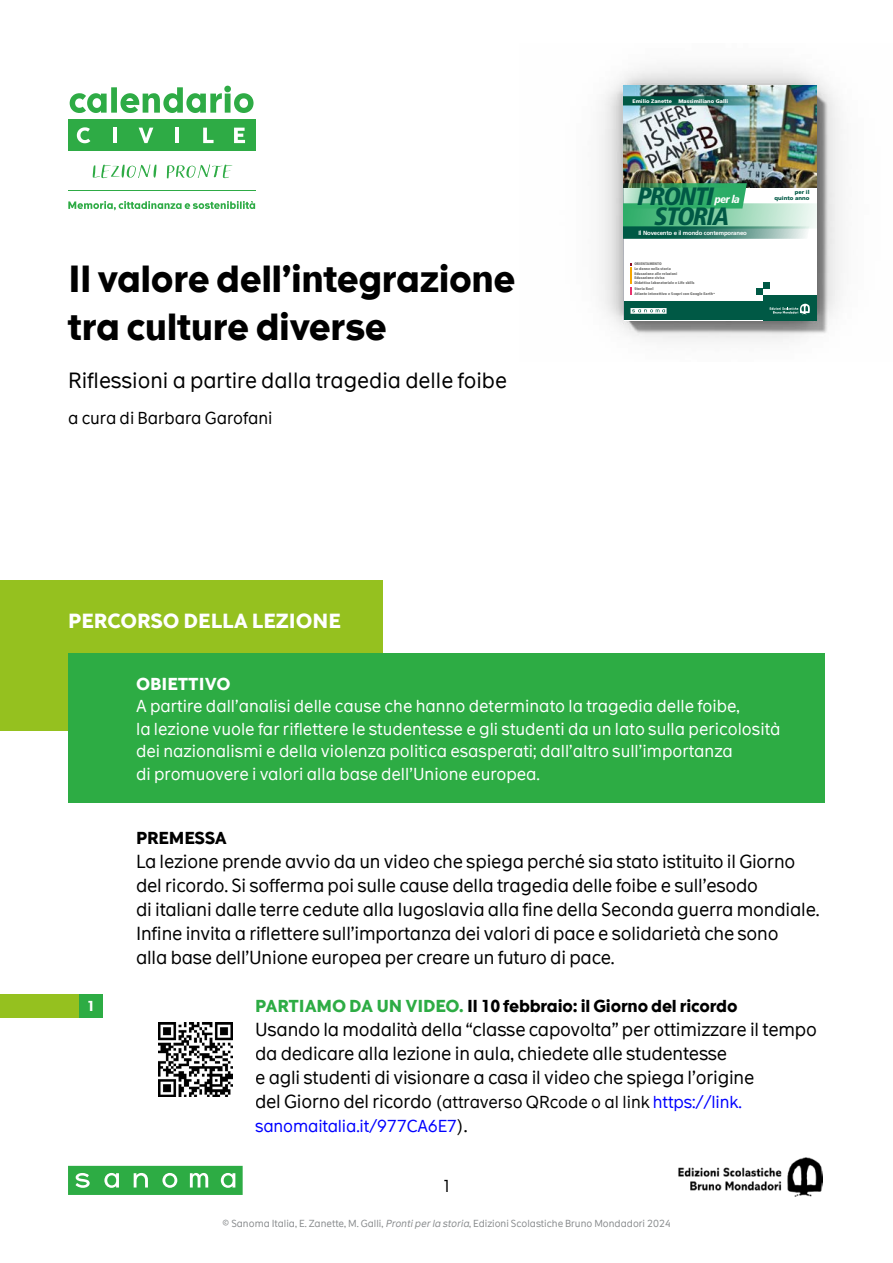
<style>
.page{position:relative;width:893px;height:1263px;background:#fff}
.page>*{position:absolute;margin:0;border:0;box-sizing:border-box;transform-origin:0 0}
.t1{font:700 36px/48px "The Message";letter-spacing:-.01em;color:#000}
.t2{font:italic 900 condensed 25.05px "Frutiger LT Pro";letter-spacing:-.05em;color:#005945}
.t3{font:21px "The Message";color:#000}
.t4{font:700 19.5px "The Message";color:#fff}
.t5{font:18px/24px "The Message";letter-spacing:-.01em;color:#000}
.t6{font:16.5px/22.5px "The Message";color:#fff}
.t7{font:16.5px/24px "The Message";letter-spacing:-.01em;color:#00f}
.t8{font:700 16.5px "The Message";letter-spacing:-.01em;color:#000}
.t9{font:16.5px "The Message";color:#000}
.t10{font:700 16.5px "The Message";color:#fff}
.t11{font:700 13.8px "The Message";color:#fff}
.t12{font:italic 900 condensed 10.95px "Frutiger LT Pro";color:#fff}
.t13{font:9.75px "The Message";color:#888b8d}
.t14{font:700 6px "Frutiger LT Pro";letter-spacing:-.025em;color:#fff}
.t15{font:900 5.55px/6px "Frutiger LT Pro";color:#005945;text-align:right}
.t16{font:900 5.25px "Frutiger LT Pro";color:#fff}
.t17{font:900 condensed 3.75px/4.7px "Frutiger LT Pro";color:#6f6f6e}
.t18{font:900 condensed 1.5px "Frutiger LT Pro";color:#6f6f6e}
.s1{color:#2dac44}
.s2{font-size:18px;color:#000}
.s3{color:#000}
.s4{font-style:italic}
</style>
<div class="page">
<img style="left:678px;top:1157px;width:144px;height:39px">
<svg style="left:68px;top:1166px;width:175px;height:29px;background:#49b75d"></svg>
<div style="left:0;top:580px;width:383px;height:150px;background:#95c11f"></div>
<div style="left:68px;top:654px;width:757px;height:149px;background:#2dac44"></div>
<img style="left:599px;top:66px;width:243px;height:276px">
<div style="left:624px;top:85px;width:192px;height:235px;background:#fff"></div>
<img style="left:624px;top:85px;width:192px;height:98px">
<svg style="left:624px;top:96px;width:145px;height:9px"></svg>
<svg style="left:624px;top:183px;width:192px;height:56px;background:#76ba98"></svg>
<svg style="left:630px;top:263px;width:2px;height:32px"></svg>
<div style="left:624px;top:301px;width:192px;height:19px;background:#005945"></div>
<svg style="left:630px;top:308px;width:37px;height:6px"></svg>
<div style="left:763px;top:295px;width:53px;height:25px;background:#005945"></div>
<div style="left:757px;top:288px;width:6px;height:7px;background:#005945"></div>
<div style="left:763px;top:282px;width:7px;height:6px;background:#005945"></div>
<svg style="left:770px;top:304px;width:40px;height:11px"></svg>
<svg style="left:68px;top:201px;width:187px;height:9px"></svg>
<svg style="left:70px;top:86px;width:184px;height:27px"></svg>
<div style="left:99px;top:120px;width:31px;height:31px;background:#2eab45"></div>
<hr style="left:113px;top:128px;width:4px;height:15px;background:#fff">
<div style="left:162px;top:120px;width:31px;height:31px;background:#2eab45"></div>
<hr style="left:175px;top:128px;width:4px;height:15px;background:#fff">
<div style="left:193px;top:120px;width:31px;height:31px;background:#2eab45"></div>
<svg style="left:203px;top:128px;width:11px;height:15px"></svg>
<div style="left:224px;top:120px;width:31px;height:31px;background:#2eab45"></div>
<svg style="left:234px;top:128px;width:11px;height:15px"></svg>
<div style="left:130px;top:120px;width:32px;height:31px;background:#2eab45"></div>
<svg style="left:139px;top:128px;width:14px;height:15px"></svg>
<div style="left:68px;top:120px;width:31px;height:31px;background:#2eab45"></div>
<svg style="left:77px;top:127px;width:13px;height:16px"></svg>
<svg style="left:93px;top:164px;width:140px;height:14px"></svg>
<hr style="left:68px;top:190px;width:187px;height:1px;background:#2eab45">
<img style="left:158px;top:1022px;width:75px;height:75px">
<div style="left:79px;top:994px;width:24px;height:24px;background:#2dac44"></div>
<div style="left:0;top:994px;width:79px;height:24px;background:#95c11f"></div>
<h1 class="t1" style="left:68px;top:256px;width:449px">Il valore dell’integrazione tra culture diverse</h1>
<p class="t3" style="left:68px;top:367px;width:440px">Riflessioni a partire dalla tragedia delle foibe</p>
<p class="t9" style="left:68px;top:407px;width:206px">a cura di Barbara Garofani</p>
<p class="t4" style="left:68px;top:608px;width:274px">PERCORSO DELLA LEZIONE</p>
<p class="t16" style="left:633px;top:98px;width:97px">Emilio Zanette Massimiliano Galli</p>
<h2 class="t2" style="left:638px;top:181px;width:78px">PRONTI</h2>
<p class="t12" style="left:715px;top:193px;width:27px">per la</p>
<h2 class="t2" style="left:655px;top:201px;width:77px">STORIA</h2>
<p class="t14" style="left:638px;top:229px;width:110px">Il Novecento e il mondo contemporaneo</p>
<p class="t17" style="left:634px;top:262px;width:62px">ORIENTAMENTO<br>Le donne nella storia<br>Educazione alle relazioni<br>Educazione civica<br>Didattica laboratoriale e Life skills</p>
<p class="t17" style="left:634px;top:287px;width:80px">Storia Reel<br>Atlante interattivo e Scopri con Google Earth</p>
<p class="t18" style="left:713px;top:292px;width:4px">tm</p>
<p class="t15" style="left:775px;top:189px;width:36px">per il quinto anno</p>
<p class="t11" style="left:87px;top:997px;width:10px">1</p>
<p class="t10" style="left:136px;top:673px;width:96px">OBIETTIVO</p>
<p class="t6" style="left:136px;top:695px;width:646px">A partire dall’analisi delle cause che hanno determinato la tragedia delle foibe,<br>la lezione vuole far riflettere le studentesse e gli studenti da un lato sulla pericolosità dei nazionalismi e della violenza politica esasperati; dall’altro sull’importanza<br>di promuovere i valori alla base dell’Unione europea.</p>
<p class="t8" style="left:136px;top:827px;width:92px">PREMESSA</p>
<p class="t5" style="left:136px;top:849px;width:685px">La lezione prende avvio da un video che spiega perché sia stato istituito il Giorno del ricordo. Si sofferma poi sulle cause della tragedia delle foibe e sull’esodo<br>di italiani dalle terre cedute alla Iugoslavia alla fine della Seconda guerra mondiale.<br>Infine invita a riflettere sull’importanza dei valori di pace e solidarietà che sono<br>alla base dell’Unione europea per creare un futuro di pace.</p>
<p class="t8" style="left:255px;top:995px;width:484px"><span class="s1">PARTIAMO DA UN VIDEO.</span> Il 10 febbraio: il Giorno del ricordo</p>
<p class="t5" style="left:255px;top:1017px;width:563px">Usando la modalità della “classe capovolta” per ottimizzare il tempo da dedicare alla lezione in aula, chiedete alle studentesse<br>e agli studenti di visionare a casa il video che spiega l’origine</p>
<p class="t7" style="left:255px;top:1090px;width:488px"><span class="s2">del Giorno del ricordo</span> <span class="s3">(attraverso QRcode o al link</span> https://link. sanomaitalia.it/977CA6E7<span class="s3">)</span><span class="s2">.</span></p>
<p class="t9" style="left:441px;top:1176px;width:12px">1</p>
<p class="t13" style="left:222px;top:1217px;width:450px">© Sanoma Italia, E. Zanette, M. Galli, <span class="s4">Prontiperla storia</span>, Edizioni Scolastiche Bruno Mondadori 2024</p>
</div>
